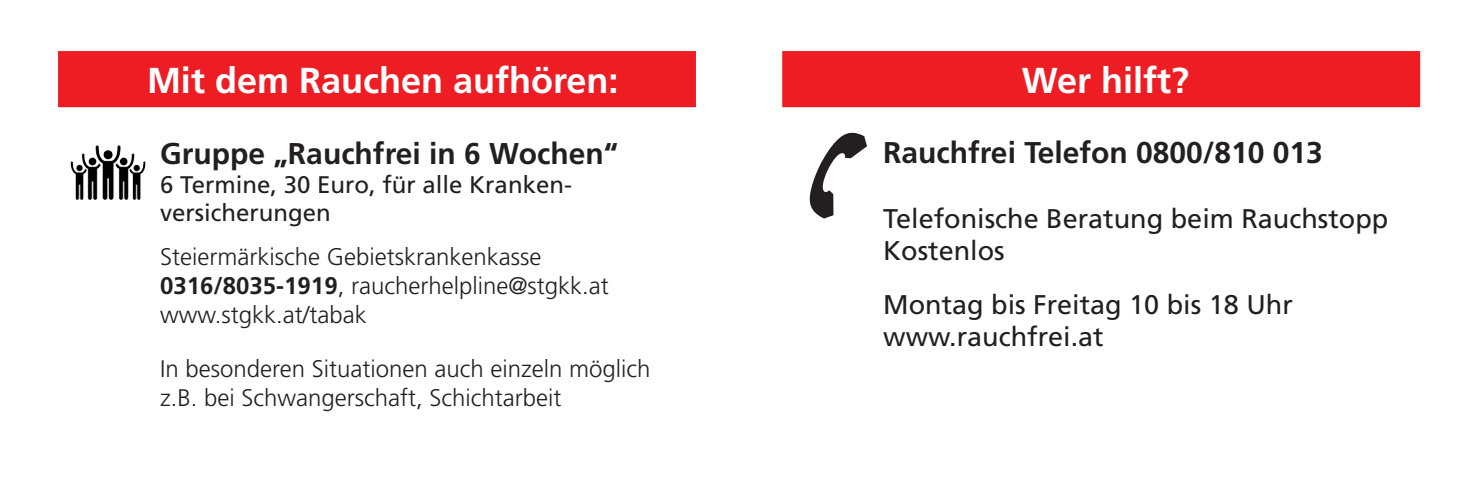
<style>
.page{position:relative;width:1480px;height:485px;background:#fff}
.page>*{position:absolute;margin:0;border:0;box-sizing:border-box;transform-origin:0 0}
.t1{font:700 36px "Frutiger LT Std";color:#fff}
.t2{font:700 30px "Frutiger LT Std";color:#231f20}
.t3{font:27px/32.4px "Frutiger LT Std";color:#231f20}
.t4{font:300 24px/28.8px "Frutiger LT Std";color:#231f20}
.t5{font:24px/28.8px "Frutiger LT Std";color:#231f20}
.s1{font-weight:700}
</style>
<div class="page">
<div style="left:58px;top:51px;width:638px;height:56px;background:#ee1d23"></div>
<img style="left:70px;top:145px;width:76px;height:55px">
<div style="left:782px;top:51px;width:638px;height:56px;background:#ee1d23"></div>
<svg style="left:809px;top:132px;width:58px;height:86px"></svg>
<h1 class="t1" style="left:147px;top:59px;width:473px">Mit dem Rauchen aufhören:</h1>
<p class="t2" style="left:160px;top:136px;width:459px">Gruppe „Rauchfrei in 6 Wochen“</p>
<p class="t5" style="left:160px;top:170px;width:413px">6 Termine, 30 Euro, für alle Kranken&shy;versicherungen</p>
<p class="t4" style="left:160px;top:243px;width:450px">Steiermärkische Gebietskrankenkasse<br><span class="s1">0316/8035-1919</span>, raucherhelpline@stgkk.at www.stgkk.at/tabak</p>
<p class="t4" style="left:160px;top:354px;width:492px">In besonderen Situationen auch einzeln möglich z.B. bei Schwangerschaft, Schichtarbeit</p>
<h1 class="t1" style="left:1022px;top:59px;width:169px">Wer hilft?</h1>
<p class="t2" style="left:883px;top:135px;width:441px">Rauchfrei Telefon 0800/810 013</p>
<p class="t3" style="left:883px;top:202px;width:507px">Telefonische Beratung beim Rauchstopp<br>Kostenlos</p>
<p class="t3" style="left:883px;top:288px;width:411px">Montag bis Freitag 10 bis 18 Uhr www.rauchfrei.at</p>
</div>
